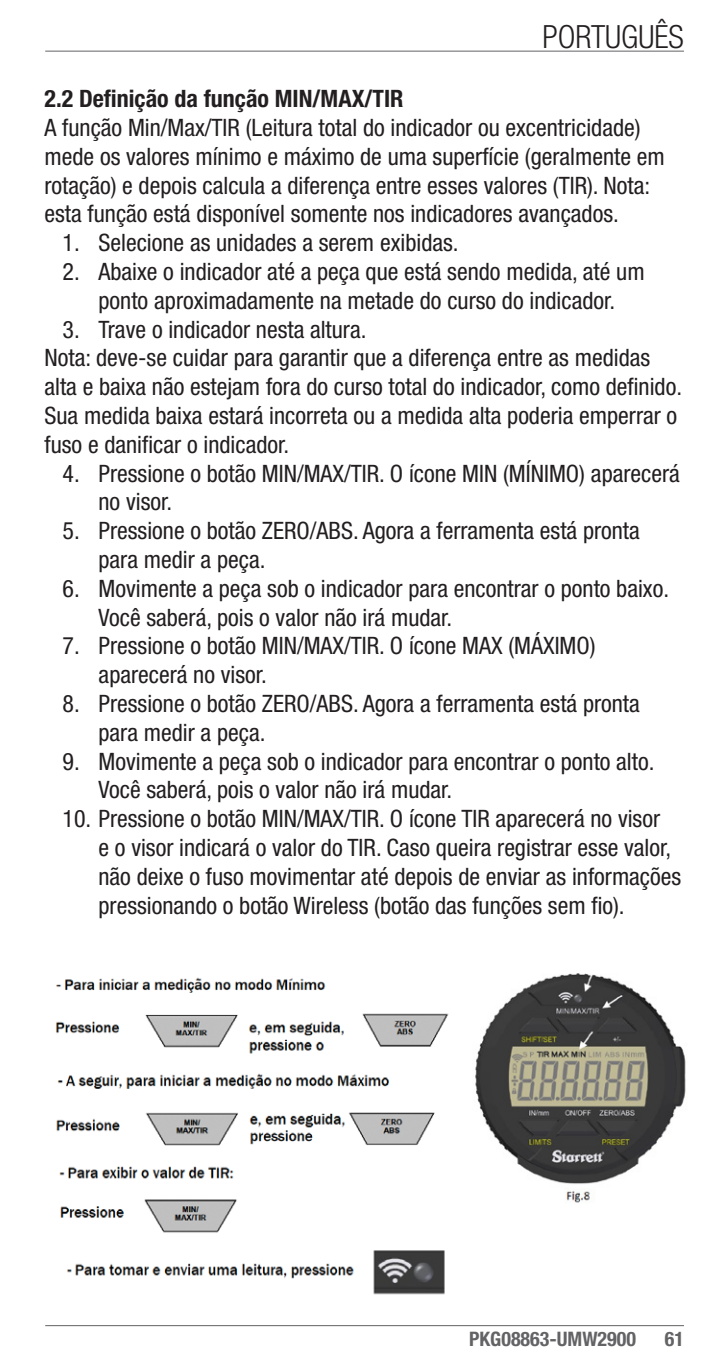
<style>
.page{position:relative;width:720px;height:1368px;background:#fff}
.page>*{position:absolute;margin:0;border:0;box-sizing:border-box;transform-origin:0 0}
.t1{font:300 condensed 32px "Helvetica Neue LT Pro";color:#231f20}
.Dash_List{font:condensed 24px/28.8px "Helvetica Neue LT Pro";color:#231f20}
.Dash_List-2{font:700 condensed 24px "Helvetica Neue LT Pro";color:#231f20}
.t2{font:700 condensed 20px "Helvetica Neue LT Pro";color:#636366}
</style>
<div class="page">
<hr style="left:45px;top:1325px;width:639px;height:1px;background:#636366">
<hr style="left:45px;top:50px;width:639px;height:2px;background:#636366">
<img style="left:55px;top:977px;width:394px;height:318px">
<img style="left:475px;top:973px;width:211px;height:230px">
<h1 class="t1" style="left:542px;top:18px;width:143px">PORTUGUÊS</h1>
<p class="Dash_List-2" style="left:45px;top:84px;width:361px">2.2 Definição da função MIN/MAX/TIR</p>
<p class="Dash_List" style="left:45px;top:113px;width:622px">A função Min/Max/TIR (Leitura total do indicador ou excentricidade) mede os valores mínimo e máximo de uma superfície (geralmente em rotação) e depois calcula a diferença entre esses valores (TIR). Nota: esta função está disponível somente nos indicadores avançados.</p>
<p class="Dash_List" style="left:63px;top:228px;width:398px">1. Selecione as unidades a serem exibidas.</p>
<p class="Dash_List" style="left:63px;top:257px;width:584px;text-align:center">2. Abaixe o indicador até a peça que está sendo medida, até um ponto aproximadamente na metade do curso do indicador.</p>
<p class="Dash_List" style="left:63px;top:314px;width:306px">3. Trave o indicador nesta altura.</p>
<p class="Dash_List" style="left:45px;top:343px;width:639px">Nota: deve-se cuidar para garantir que a diferença entre as medidas alta e baixa não estejam fora do curso total do indicador, como definido.<br>Sua medida baixa estará incorreta ou a medida alta poderia emperrar o fuso e danificar o indicador.</p>
<p class="Dash_List" style="left:99px;top:458px;width:583px;text-indent:-36px">4. Pressione o botão MIN/MAX/TIR. O ícone MIN (MÍNIMO) aparecerá no visor.</p>
<p class="Dash_List" style="left:99px;top:516px;width:543px;text-indent:-36px">5. Pressione o botão ZERO/ABS. Agora a ferramenta está pronta para medir a peça.</p>
<p class="Dash_List" style="left:99px;top:574px;width:572px;text-indent:-36px">6. Movimente a peça sob o indicador para encontrar o ponto baixo.<br>Você saberá, pois o valor não irá mudar.</p>
<p class="Dash_List" style="left:99px;top:631px;width:499px;text-indent:-36px">7. Pressione o botão MIN/MAX/TIR. O ícone MAX (MÁXIMO) aparecerá no visor.</p>
<p class="Dash_List" style="left:99px;top:689px;width:543px;text-indent:-36px">8. Pressione o botão ZERO/ABS. Agora a ferramenta está pronta para medir a peça.</p>
<p class="Dash_List" style="left:99px;top:746px;width:557px;text-indent:-36px">9. Movimente a peça sob o indicador para encontrar o ponto alto.<br>Você saberá, pois o valor não irá mudar.</p>
<p class="Dash_List" style="left:99px;top:804px;width:584px;text-indent:-36px">10. Pressione o botão MIN/MAX/TIR. O ícone TIR aparecerá no visor<br>e o visor indicará o valor do TIR. Caso queira registrar esse valor, não deixe o fuso movimentar até depois de enviar as informações pressionando o botão Wireless (botão das funções sem fio).</p>
<p class="t2" style="left:469px;top:1327px;width:168px">PKG08863-UMW2900</p>
<p class="t2" style="left:665px;top:1327px;width:21px">61</p>
</div>
